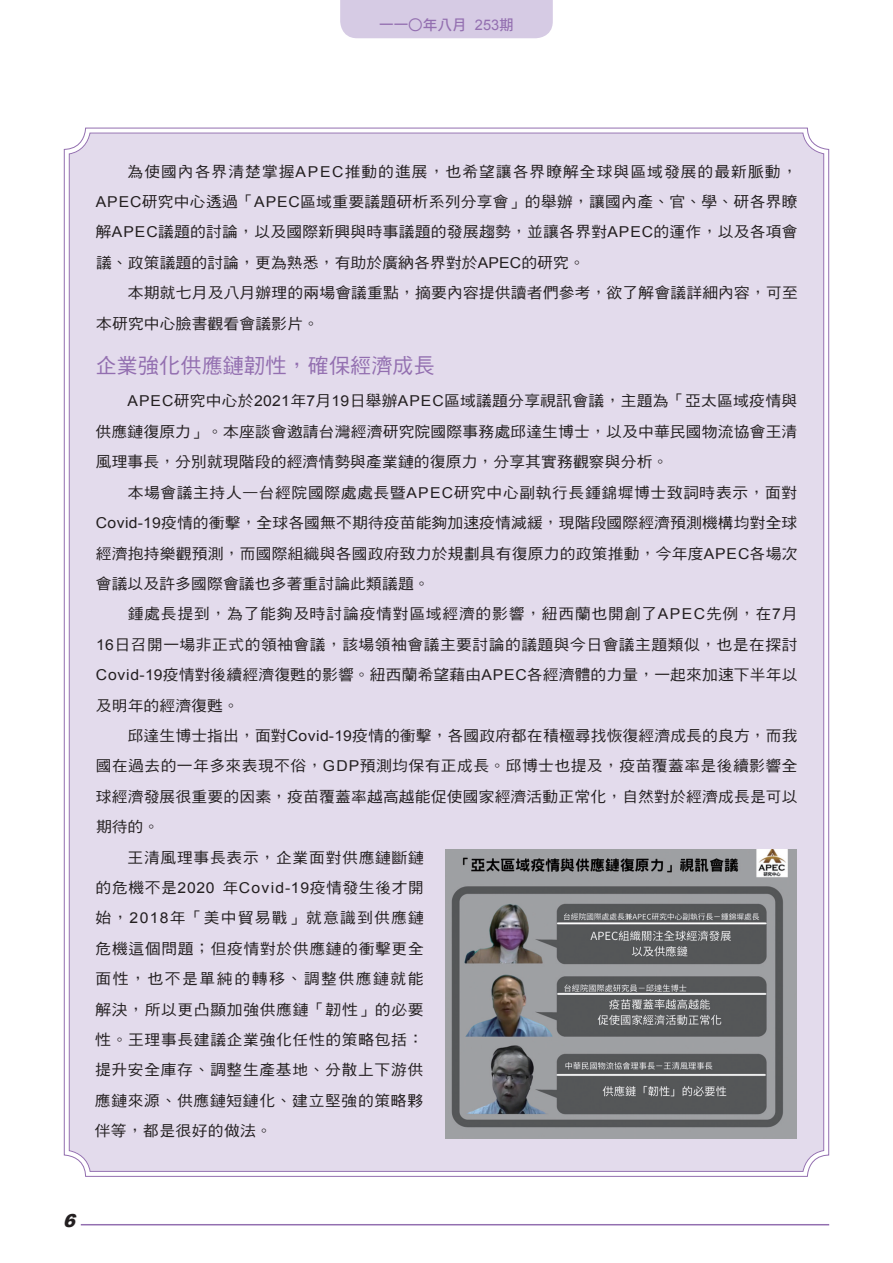
<style>
.page{position:relative;width:893px;height:1263px;background:#fff}
.page>*{position:absolute;margin:0;border:0;box-sizing:border-box;transform-origin:0 0}
.t1{font:21px "DF Hei Std W5";letter-spacing:.01em;color:#936fb0}
.t2{font:italic 900 18px "Arial";color:#231f20}
.t3{font:15px/30.5px "DF Hei Std W5";letter-spacing:.015em;color:#231f20;text-align:justify;scale:1.05 1}
.t4{font:15px "DF Hei Std W5";letter-spacing:.045em;color:#231f20;scale:1.05 1}
.t5{font:15px "DF Hei Std W5";letter-spacing:.04em;color:#231f20;scale:1.05 1}
.t6{font:15px "DF Hei Std W5";letter-spacing:.08em;color:#231f20;scale:1.05 1}
.t7{font:15px "DF Hei Std W5";letter-spacing:.1em;color:#231f20;scale:1.05 1}
.t8{font:15px "DF Hei Std W5";letter-spacing:.05em;color:#231f20;scale:1.05 1}
.t9{font:14.7px "DF Hei Std W7";color:#936fb0}
.s1{font-family:"Arial"}
</style>
<div class="page">
<hr style="left:81px;top:1224px;width:748px;height:1px;background:#936fb0">
<div style="left:340px;top:0;width:213px;height:38px;background:#d6cbe4"></div>
<div style="left:63px;top:127px;width:767px;height:1050px;background:#e3dbec"></div>
<img style="left:445px;top:849px;width:351px;height:289px">
<p class="t9" style="left:379px;top:16px;width:136px">一一○年八月 <span class="s1">253</span>期</p>
<p class="t3" style="left:96px;top:156px;width:670px;text-indent:32px">為使國內各界清楚掌握<span class="s1">APEC</span>推動的進展，也希望讓各界瞭解全球與區域發展的最新脈動，<span class="s1">APEC</span>研究中心透過「<span class="s1">APEC</span>區域重要議題研析系列分享會」的舉辦，讓國內產、官、學、研各界瞭解<span class="s1">APEC</span>議題的討論，以及國際新興與時事議題的發展趨勢，並讓各界對<span class="s1">APEC</span>的運作，以及各項會議、政策議題的討論，更為熟悉，有助於廣納各界對於<span class="s1">APEC</span>的研究。</p>
<p class="t3" style="left:96px;top:277px;width:670px;text-indent:32px">本期就七月及八月辦理的兩場會議重點，摘要內容提供讀者們參考，欲了解會議詳細內容，可至本研究中心臉書觀看會議影片。</p>
<h1 class="t1" style="left:96px;top:354px;width:341px">企業強化供應鏈韌性，確保經濟成長</h1>
<p class="t3" style="left:96px;top:386px;width:670px;text-indent:32px"><span class="s1">APEC</span>研究中心於<span class="s1">2021</span>年<span class="s1">7</span>月<span class="s1">19</span>日舉辦<span class="s1">APEC</span>區域議題分享視訊會議，主題為「亞太區域疫情與供應鏈復原力」。本座談會邀請台灣經濟研究院國際事務處邱達生博士，以及中華民國物流協會王清風理事長，分別就現階段的經濟情勢與產業鏈的復原力，分享其實務觀察與分析。</p>
<p class="t3" style="left:96px;top:477px;width:670px;text-indent:32px">本場會議主持人—台經院國際處處長暨<span class="s1">APEC</span>研究中心副執行長鍾錦墀博士致詞時表示，面對<span class="s1">Covid-19</span>疫情的衝擊，全球各國無不期待疫苗能夠加速疫情減緩，現階段國際經濟預測機構均對全球經濟抱持樂觀預測，而國際組織與各國政府致力於規劃具有復原力的政策推動，今年度<span class="s1">APEC</span>各場次會議以及許多國際會議也多著重討論此類議題。</p>
<p class="t3" style="left:96px;top:598px;width:670px;text-indent:32px">鍾處長提到，為了能夠及時討論疫情對區域經濟的影響，紐西蘭也開創了<span class="s1">APEC</span>先例，在<span class="s1">7</span>月<span class="s1">16</span>日召開一場非正式的領袖會議，該場領袖會議主要討論的議題與今日會議主題類似，也是在探討<span class="s1">Covid-19</span>疫情對後續經濟復甦的影響。紐西蘭希望藉由<span class="s1">APEC</span>各經濟體的力量，一起來加速下半年以及明年的經濟復甦。</p>
<p class="t3" style="left:128px;top:720px;width:639px">邱達生博士指出，面對<span class="s1">Covid-19</span>疫情的衝擊，各國政府都在積極尋找恢復經濟成長的良方，而我</p>
<p class="t3" style="left:96px;top:750px;width:670px">國在過去的一年多來表現不俗，<span class="s1">GDP</span>預測均保有正成長。邱博士也提及，疫苗覆蓋率是後續影響全</p>
<p class="t3" style="left:96px;top:781px;width:670px">球經濟發展很重要的因素，疫苗覆蓋率越高越能促使國家經濟活動正常化，自然對於經濟成長是可以</p>
<p class="t3" style="left:96px;top:811px;width:62px">期待的。</p>
<p class="t8" style="left:128px;top:849px;width:284px">王清風理事長表示，企業面對供應鏈斷鏈</p>
<p class="t5" style="left:96px;top:879px;width:314px">的危機不是<span class="s1">2020</span> 年<span class="s1">Covid-19</span>疫情發生後才開</p>
<p class="t6" style="left:96px;top:910px;width:314px">始，<span class="s1">2018</span>年「美中貿易戰」就意識到供應鏈</p>
<p class="t4" style="left:96px;top:940px;width:314px">危機這個問題；但疫情對於供應鏈的衝擊更全</p>
<p class="t7" style="left:95px;top:971px;width:314px">面性，也不是單純的轉移、調整供應鏈就能</p>
<p class="t4" style="left:95px;top:1001px;width:314px">解決，所以更凸顯加強供應鏈「韌性」的必要</p>
<p class="t4" style="left:95px;top:1031px;width:314px">性。王理事長建議企業強化任性的策略包括：</p>
<p class="t4" style="left:95px;top:1062px;width:314px">提升安全庫存、調整生產基地、分散上下游供</p>
<p class="t4" style="left:95px;top:1092px;width:314px">應鏈來源、供應鏈短鏈化、建立堅強的策略夥</p>
<p class="t3" style="left:95px;top:1115px;width:170px">伴等，都是很好的做法。</p>
<p class="t2" style="left:63px;top:1208px;width:20px">6</p>
</div>
